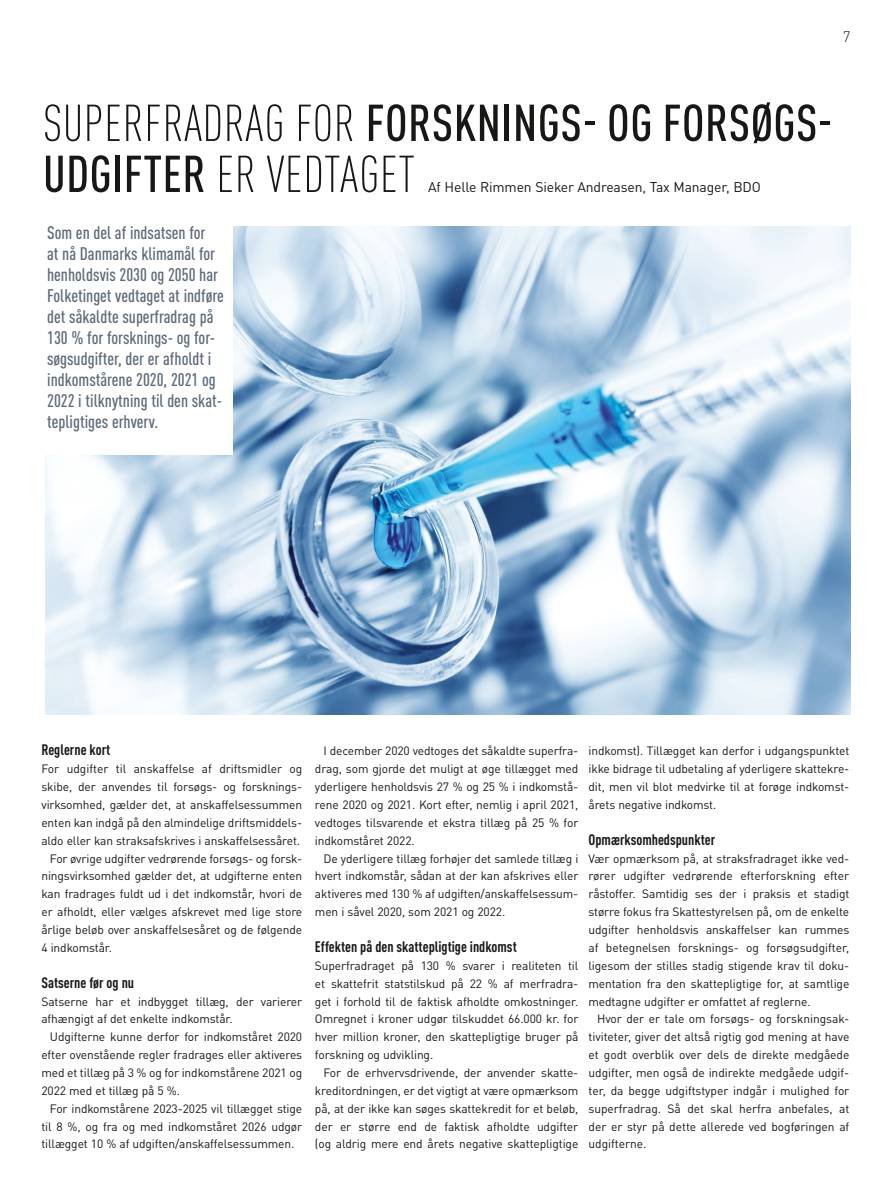
<style>
.page{position:relative;width:893px;height:1191px;background:#fff}
.page>*{position:absolute;margin:0;border:0;box-sizing:border-box;transform-origin:0 0}
.t1{font:500 condensed 51px/51px "DINOT";letter-spacing:.01em;color:#181716}
.t2{font:500 condensed 18px/21px "DINOT";color:#5b6877}
.t3{font:700 condensed 15px "DINOT";color:#181716}
.t4{font:300 15px "DINOT";color:#181716}
.t5{font:13.95px "DINOT";letter-spacing:-.01em;color:#181716}
.t6{font:12px/17.9px "DINOT";letter-spacing:-.01em;color:#181716;text-align:justify}
.s1{font-weight:300}
</style>
<div class="page">
<img style="left:45px;top:226px;width:806px;height:488px">
<div style="left:43px;top:225px;width:189px;height:230px;background:#fff"></div>
<p class="t4" style="left:843px;top:27px;width:9px">7</p>
<h1 class="t1" style="left:43px;top:97px;width:791px"><span class="s1">SUPERFRADRAG FOR</span> FORSKNINGS- OG FORSØGS-<br>UDGIFTER <span class="s1">ER VEDTAGET</span></h1>
<p class="t5" style="left:428px;top:178px;width:334px">Af Helle Rimmen Sieker Andreasen, Tax Manager, BDO</p>
<p class="t2" style="left:47px;top:222px;width:178px">Som en del af indsatsen for<br>at nå Danmarks klimamål for henholdsvis 2030 og 2050 har<br>Folketinget vedtaget at indføre det såkaldte superfradrag på<br>130 % for forsknings- og for&shy;søgsudgifter, der er afholdt i indkomstårene 2020, 2021 og<br>2022 i tilknytning til den skat&shy;tepligtiges erhverv.</p>
<p class="t3" style="left:41px;top:741px;width:70px">Reglerne kort</p>
<p class="t6" style="left:41px;top:760px;width:262px">For udgifter til anskaffelse af driftsmidler og</p>
<p class="t6" style="left:41px;top:777px;width:262px">skibe, der anvendes til forsøgs- og forsknings-</p>
<p class="t6" style="left:41px;top:795px;width:262px">virksomhed, gælder det, at anskaffelsessummen</p>
<p class="t6" style="left:41px;top:813px;width:262px">enten kan indgå på den almindelige driftsmiddels-</p>
<p class="t6" style="left:41px;top:831px;width:260px">aldo eller kan straksafskrives i anskaffelsessåret.</p>
<p class="t6" style="left:50px;top:849px;width:254px">For øvrige udgifter vedrørende forsøgs- og forsk-</p>
<p class="t6" style="left:41px;top:867px;width:262px">ningsvirksomhed gælder det, at udgifterne enten</p>
<p class="t6" style="left:41px;top:885px;width:262px">kan fradrages fuldt ud i det indkomstår, hvori de</p>
<p class="t6" style="left:41px;top:902px;width:262px">er afholdt, eller vælges afskrevet med lige store</p>
<p class="t6" style="left:41px;top:920px;width:262px">årlige beløb over anskaffelsesåret og de følgende</p>
<p class="t6" style="left:41px;top:938px;width:72px">4 indkomstår.</p>
<p class="t3" style="left:41px;top:973px;width:94px">Satserne før og nu</p>
<p class="t6" style="left:41px;top:992px;width:262px">Satserne har et indbygget tillæg, der varierer afhængigt af det enkelte indkomstår.</p>
<p class="t6" style="left:41px;top:1027px;width:262px;text-indent:9px">Udgifterne kunne derfor for indkomståret 2020 efter ovenstående regler fradrages eller aktiveres med et tillæg på 3 % og for indkomstårene 2021 og 2022 med et tillæg på 5 %.</p>
<p class="t6" style="left:41px;top:1099px;width:262px;text-indent:9px">For indkomstårene 2023-2025 vil tillægget stige til 8 %, og fra og med indkomståret 2026 udgør tillægget 10 % af udgiften/anskaffelsessummen.</p>
<p class="t6" style="left:315px;top:742px;width:265px;text-indent:9px">I december 2020 vedtoges det såkaldte superfra&shy;drag, som gjorde det muligt at øge tillægget med yderligere henholdsvis 27 % og 25 % i indkomstå&shy;rene 2020 og 2021. Kort efter, nemlig i april 2021, vedtoges tilsvarende et ekstra tillæg på 25 % for indkomståret 2022.</p>
<p class="t6" style="left:315px;top:849px;width:265px;text-indent:9px">De yderligere tillæg forhøjer det samlede tillæg i hvert indkomstår, sådan at der kan afskrives eller aktiveres med 130 % af udgiften/anskaffelsessum&shy;men i såvel 2020, som 2021 og 2022.</p>
<p class="t3" style="left:315px;top:937px;width:203px">Effekten på den skattepligtige indkomst</p>
<p class="t6" style="left:315px;top:956px;width:265px">Superfradraget på 130 % svarer i realiteten til et skattefrit statstilskud på 22 % af merfradra&shy;get i forhold til de faktisk afholdte omkostninger.<br>Omregnet i kroner udgør tilskuddet 66.000 kr. for hver million kroner, den skattepligtige bruger på forskning og udvikling.</p>
<p class="t6" style="left:315px;top:1063px;width:265px;text-indent:9px">For de erhvervsdrivende, der anvender skatte&shy;kreditordningen, er det vigtigt at være opmærksom på, at der ikke kan søges skattekredit for et beløb, der er større end de faktisk afholdte udgifter (og aldrig mere end årets negative skattepligtige</p>
<p class="t6" style="left:589px;top:742px;width:262px">indkomst). Tillægget kan derfor i udgangspunktet ikke bidrage til udbetaling af yderligere skattekre&shy;dit, men vil blot medvirke til at forøge indkomst&shy;årets negative indkomst.</p>
<p class="t3" style="left:589px;top:830px;width:128px">Opmærksomhedspunkter</p>
<p class="t6" style="left:589px;top:849px;width:262px">Vær opmærksom på, at straksfradraget ikke ved&shy;rører udgifter vedrørende efterforskning efter råstoffer. Samtidig ses der i praksis et stadigt større fokus fra Skattestyrelsen på, om de enkelte udgifter henholdsvis anskaffelser kan rummes af betegnelsen forsknings- og forsøgsudgifter, ligesom der stilles stadig stigende krav til doku&shy;mentation fra den skattepligtige for, at samtlige medtagne udgifter er omfattet af reglerne.</p>
<p class="t6" style="left:589px;top:1010px;width:262px;text-indent:8px">Hvor der er tale om forsøgs- og forskningsak&shy;tiviteter, giver det altså rigtig god mening at have et godt overblik over dels de direkte medgåede udgifter, men også de indirekte medgåede udgif&shy;ter, da begge udgiftstyper indgår i mulighed for superfradrag. Så det skal herfra anbefales, at der er styr på dette allerede ved bogføringen af udgifterne.</p>
</div>
